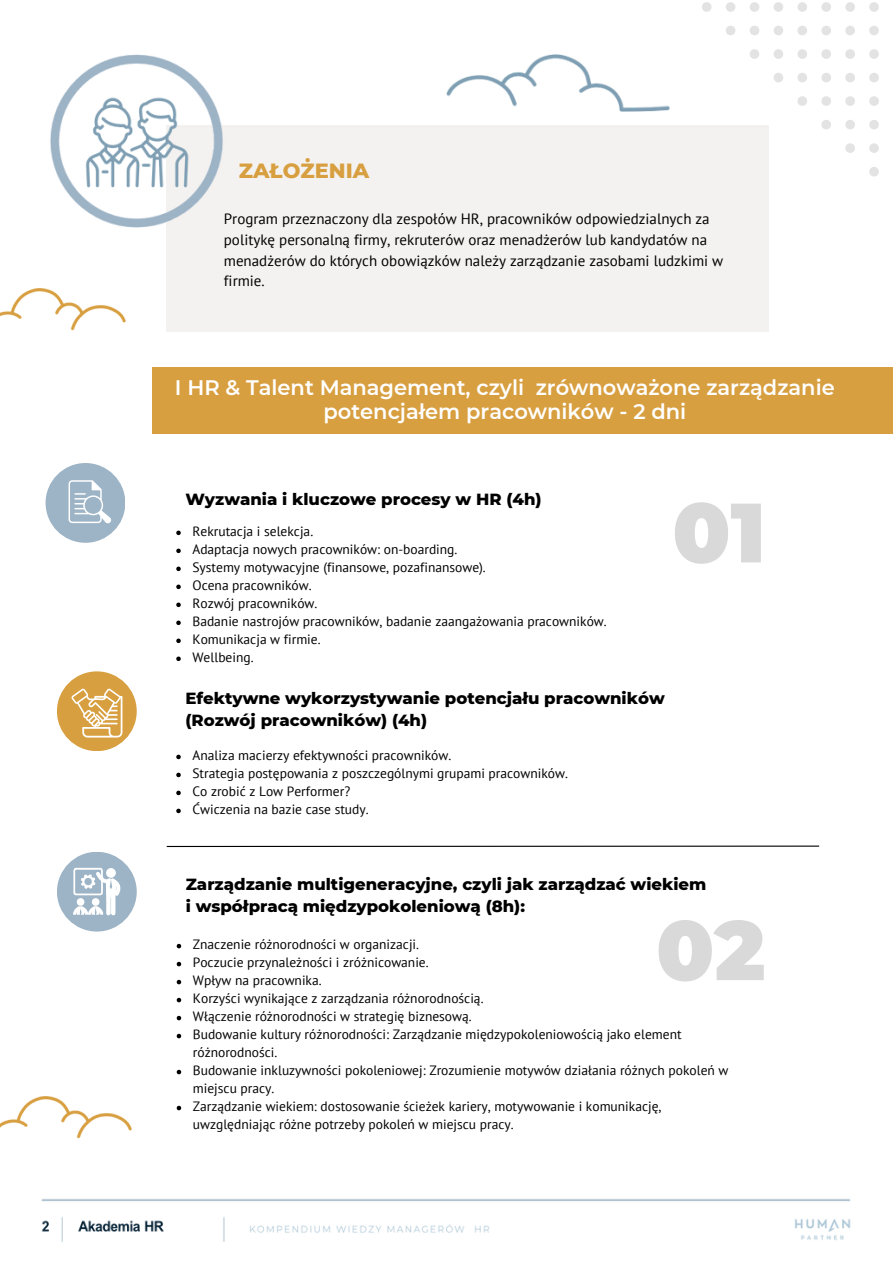
<style>
.page{position:relative;width:893px;height:1264px;background:#fff}
.page>*{position:absolute;margin:0;border:0;box-sizing:border-box;transform-origin:0 0}
.t1{font:900 84px "Montserrat";color:#d9d9d9}
.t2{font:600 21px/24.8px "Montserrat";color:#fff;text-align:center}
.t3{font:800 21px "Montserrat";color:#d89f40}
.t4{font:800 16.5px/22.5px "Montserrat";color:#000}
.t5{font:15px/20.5px "PT Sans";color:#000}
.t6{font:13.5px/18px "PT Sans";color:#000}
</style>
<div class="page">
<div style="left:152px;top:367px;width:740px;height:66px;background:#d89f40"></div>
<div style="left:46px;top:463px;width:79px;height:80px;background:#9db4c6;border-radius:50%"></div>
<div style="left:57px;top:671px;width:80px;height:80px;background:#d89f40;border-radius:50%"></div>
<div style="left:57px;top:851px;width:80px;height:80px;background:#9db4c6;border-radius:50%"></div>
<svg style="left:69px;top:480px;width:42px;height:44px"></svg>
<svg style="left:71px;top:688px;width:51px;height:49px"></svg>
<img style="left:41px;top:1199px;width:810px;height:43px">
<img style="left:50px;top:54px;width:211px;height:212px">
<svg style="left:177px;top:943px;width:4px;height:5px"></svg>
<svg style="left:177px;top:961px;width:4px;height:5px"></svg>
<svg style="left:177px;top:979px;width:4px;height:5px"></svg>
<svg style="left:177px;top:997px;width:4px;height:5px"></svg>
<svg style="left:177px;top:1015px;width:4px;height:5px"></svg>
<svg style="left:177px;top:1033px;width:4px;height:5px"></svg>
<svg style="left:177px;top:1069px;width:4px;height:5px"></svg>
<svg style="left:177px;top:1105px;width:4px;height:5px"></svg>
<hr style="left:167px;top:845px;width:652px;height:2px;background:#000">
<img style="left:446px;top:54px;width:223px;height:58px">
<img style="left:0;top:288px;width:125px;height:43px">
<svg style="left:869px;top:167px;width:9px;height:9px"></svg>
<svg style="left:869px;top:143px;width:9px;height:10px"></svg>
<svg style="left:845px;top:143px;width:9px;height:10px"></svg>
<svg style="left:869px;top:120px;width:9px;height:9px"></svg>
<svg style="left:845px;top:120px;width:9px;height:9px"></svg>
<svg style="left:821px;top:120px;width:10px;height:9px"></svg>
<svg style="left:869px;top:96px;width:9px;height:10px"></svg>
<svg style="left:845px;top:96px;width:9px;height:10px"></svg>
<svg style="left:821px;top:96px;width:10px;height:10px"></svg>
<svg style="left:797px;top:96px;width:10px;height:10px"></svg>
<svg style="left:869px;top:73px;width:9px;height:9px"></svg>
<svg style="left:845px;top:73px;width:9px;height:9px"></svg>
<svg style="left:821px;top:73px;width:10px;height:9px"></svg>
<svg style="left:797px;top:73px;width:10px;height:9px"></svg>
<svg style="left:774px;top:73px;width:9px;height:9px"></svg>
<svg style="left:869px;top:49px;width:9px;height:10px"></svg>
<svg style="left:845px;top:49px;width:9px;height:10px"></svg>
<svg style="left:821px;top:49px;width:10px;height:10px"></svg>
<svg style="left:797px;top:49px;width:10px;height:10px"></svg>
<svg style="left:774px;top:49px;width:9px;height:10px"></svg>
<svg style="left:750px;top:49px;width:9px;height:10px"></svg>
<svg style="left:869px;top:26px;width:9px;height:9px"></svg>
<svg style="left:845px;top:26px;width:9px;height:9px"></svg>
<svg style="left:821px;top:26px;width:10px;height:9px"></svg>
<svg style="left:797px;top:26px;width:10px;height:9px"></svg>
<svg style="left:774px;top:26px;width:9px;height:9px"></svg>
<svg style="left:750px;top:26px;width:9px;height:9px"></svg>
<svg style="left:726px;top:26px;width:9px;height:9px"></svg>
<svg style="left:869px;top:2px;width:9px;height:10px"></svg>
<svg style="left:845px;top:2px;width:9px;height:10px"></svg>
<svg style="left:821px;top:2px;width:10px;height:10px"></svg>
<svg style="left:797px;top:2px;width:10px;height:10px"></svg>
<svg style="left:774px;top:2px;width:9px;height:10px"></svg>
<svg style="left:750px;top:2px;width:9px;height:10px"></svg>
<svg style="left:726px;top:2px;width:9px;height:10px"></svg>
<svg style="left:702px;top:2px;width:9px;height:10px"></svg>
<svg style="left:73px;top:867px;width:48px;height:48px"></svg>
<svg style="left:176px;top:530px;width:5px;height:5px"></svg>
<svg style="left:176px;top:548px;width:5px;height:5px"></svg>
<svg style="left:176px;top:566px;width:5px;height:5px"></svg>
<svg style="left:176px;top:584px;width:5px;height:5px"></svg>
<svg style="left:176px;top:602px;width:5px;height:5px"></svg>
<svg style="left:176px;top:620px;width:5px;height:5px"></svg>
<svg style="left:176px;top:638px;width:5px;height:5px"></svg>
<svg style="left:176px;top:656px;width:5px;height:5px"></svg>
<svg style="left:176px;top:754px;width:5px;height:5px"></svg>
<svg style="left:176px;top:772px;width:5px;height:5px"></svg>
<svg style="left:176px;top:790px;width:5px;height:5px"></svg>
<svg style="left:176px;top:808px;width:5px;height:5px"></svg>
<img style="left:0;top:1096px;width:131px;height:43px">
<p class="t3" style="left:239px;top:157px;width:132px">ZAŁOŻENIA</p>
<p class="t5" style="left:224px;top:209px;width:501px">Program przeznaczony dla zespołów HR, pracowników odpowiedzialnych za politykę personalną firmy, rekruterów oraz menadżerów lub kandydatów na menadżerów do których obowiązków należy zarządzanie zasobami ludzkimi w firmie.</p>
<p class="t2" style="left:175px;top:374px;width:661px">I HR &amp; Talent Management, czyli zrównoważone zarządzanie potencjałem pracowników - 2 dni</p>
<p class="t4" style="left:185px;top:487px;width:357px">Wyzwania i kluczowe procesy w HR (4h)</p>
<p class="t6" style="left:192px;top:522px;width:122px">Rekrutacja i selekcja.</p>
<p class="t6" style="left:192px;top:540px;width:266px">Adaptacja nowych pracowników: on-boarding.</p>
<p class="t6" style="left:192px;top:558px;width:295px">Systemy motywacyjne (finansowe, pozafinansowe).</p>
<p class="t6" style="left:192px;top:576px;width:121px">Ocena pracowników.</p>
<p class="t6" style="left:192px;top:594px;width:126px">Rozwój pracowników.</p>
<p class="t6" style="left:192px;top:612px;width:415px">Badanie nastrojów pracowników, badanie zaangażowania pracowników.</p>
<p class="t6" style="left:192px;top:630px;width:130px">Komunikacja w firmie.</p>
<p class="t6" style="left:192px;top:648px;width:63px">Wellbeing.</p>
<p class="t1" style="left:672px;top:481px;width:95px">01</p>
<p class="t4" style="left:185px;top:686px;width:481px">Efektywne wykorzystywanie potencjału pracowników (Rozwój pracowników) (4h)</p>
<p class="t6" style="left:192px;top:746px;width:260px">Analiza macierzy efektywności pracowników.</p>
<p class="t6" style="left:192px;top:764px;width:377px">Strategia postępowania z poszczególnymi grupami pracowników.</p>
<p class="t6" style="left:192px;top:782px;width:159px">Co zrobić z Low Performer?</p>
<p class="t6" style="left:192px;top:800px;width:178px">Ćwiczenia na bazie case study.</p>
<p class="t4" style="left:186px;top:872px;width:522px">Zarządzanie multigeneracyjne, czyli jak zarządzać wiekiem</p>
<p class="t4" style="left:186px;top:894px;width:341px">i współpracą międzypokoleniową (8h):</p>
<p class="t1" style="left:656px;top:898px;width:111px">02</p>
<p class="t6" style="left:193px;top:935px;width:228px">Znaczenie różnorodności w organizacji.</p>
<p class="t6" style="left:193px;top:953px;width:237px">Poczucie przynależności i zróżnicowanie.</p>
<p class="t6" style="left:193px;top:971px;width:130px">Wpływ na pracownika.</p>
<p class="t6" style="left:193px;top:989px;width:292px">Korzyści wynikające z zarządzania różnorodnością.</p>
<p class="t6" style="left:193px;top:1007px;width:280px">Włączenie różnorodności w strategię biznesową.</p>
<p class="t6" style="left:193px;top:1025px;width:490px">Budowanie kultury różnorodności: Zarządzanie międzypokoleniowością jako element różnorodności.</p>
<p class="t6" style="left:193px;top:1061px;width:537px">Budowanie inkluzywności pokoleniowej: Zrozumienie motywów działania różnych pokoleń w miejscu pracy.</p>
<p class="t6" style="left:193px;top:1097px;width:470px">Zarządzanie wiekiem: dostosowanie ścieżek kariery, motywowanie i komunikację, uwzględniając różne potrzeby pokoleń w miejscu pracy.</p>
</div>
